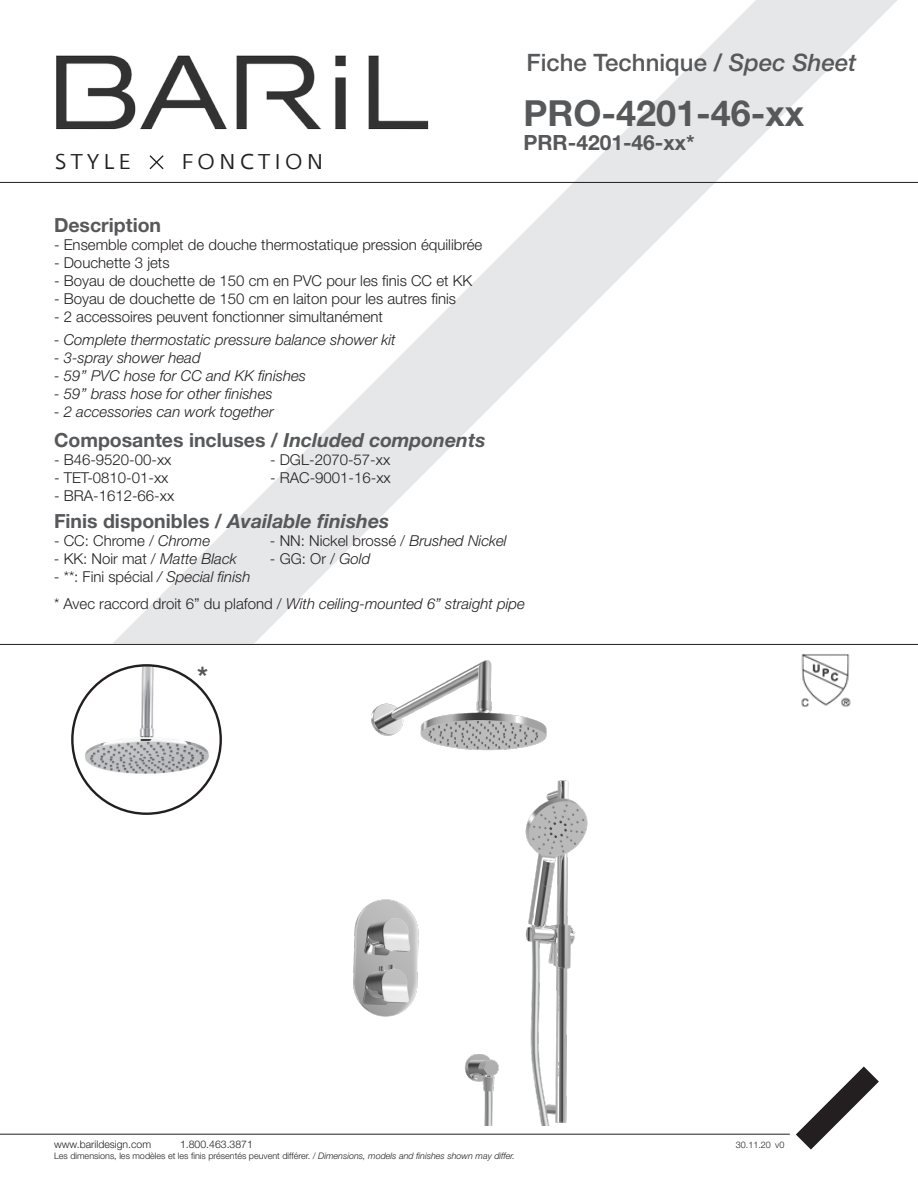
<style>
.page{position:relative;width:918px;height:1188px;background:#fff}
.page>*{position:absolute;margin:0;border:0;box-sizing:border-box;transform-origin:0 0}
.t1{font:700 36px "Helvetica Neue LT Std";color:#57585a}
.colonne_de_gauche{font:700 27px "Helvetica Neue LT Std";color:#57585a}
.t2{font:500 24px "Helvetica Neue LT Std";color:#57585a}
.t3{font:21.3px "Fedra Sans Greek Book TF";letter-spacing:.2em;color:#231f20}
.t4{font:700 21px "Helvetica Neue LT Std";color:#57585a}
.t5{font:700 19.5px "Helvetica Neue LT Std";color:#57585a}
.t6{font:300 15px "Helvetica Neue LT Std";color:#231f20}
.t7{font:italic 300 15px "Helvetica Neue LT Std";color:#231f20}
.t8{font:300 10.5px "Helvetica Neue LT Std";color:#231f20}
.t9{font:300 9px "Helvetica Neue LT Std";color:#231f20}
.s1{font-style:italic}
.s2{font-style:normal}
</style>
<div class="page">
<img style="left:54px;top:55px;width:58px;height:127px">
<hr style="left:0;top:1134px;width:790px;height:1px;background:#231f20">
<svg style="left:796px;top:1066px;width:83px;height:84px"></svg>
<img style="left:353px;top:660px;width:235px;height:465px">
<svg style="left:112px;top:0;width:786px;height:644px"></svg>
<hr style="left:0;top:644px;width:918px;height:1px;background:#231f20">
<img style="left:801px;top:654px;width:50px;height:53px">
<hr style="left:0;top:182px;width:918px;height:1px;background:#231f20">
<img style="left:72px;top:665px;width:149px;height:122px">
<p class="t2" style="left:526px;top:48px;width:331px">Fiche Technique / <span class="s1">Spec Sheet</span></p>
<h3 class="t3" style="left:55px;top:151px;width:77px">STYLE</h3>
<h3 class="t3" style="left:181px;top:151px;width:144px">FONCTION</h3>
<p class="t1" style="left:523px;top:91px;width:282px">PRO-4201-46-xx</p>
<p class="t4" style="left:523px;top:130px;width:173px">PRR-4201-46-xx*</p>
<p class="t5" style="left:54px;top:213px;width:109px">Description</p>
<p class="t6" style="left:54px;top:236px;width:430px">- Ensemble complet de douche thermostatique pression équilibrée</p>
<p class="t6" style="left:54px;top:254px;width:117px">- Douchette 3 jets</p>
<p class="t6" style="left:54px;top:272px;width:420px">- Boyau de douchette de 150 cm en PVC pour les finis CC et KK</p>
<p class="t6" style="left:54px;top:290px;width:404px">- Boyau de douchette de 150 cm en laiton pour les autres finis</p>
<p class="t6" style="left:54px;top:308px;width:330px">- 2 accessoires peuvent fonctionner simultanément</p>
<p class="t7" style="left:54px;top:331px;width:343px">- Complete thermostatic pressure balance shower kit</p>
<p class="t7" style="left:54px;top:349px;width:148px">- 3-spray shower head</p>
<p class="t7" style="left:54px;top:367px;width:254px">- 59’’ PVC hose for CC and KK finishes</p>
<p class="t7" style="left:54px;top:385px;width:220px">- 59’’ brass hose for other finishes</p>
<p class="t7" style="left:54px;top:403px;width:221px">- 2 accessories can work together</p>
<p class="t5" style="left:54px;top:428px;width:433px">Composantes incluses / <span class="s1">Included components</span></p>
<p class="t6" style="left:54px;top:450px;width:119px">- B46-9520-00-xx</p>
<p class="t6" style="left:270px;top:450px;width:122px">- DGL-2070-57-xx</p>
<p class="t6" style="left:54px;top:468px;width:116px">- TET-0810-01-xx</p>
<p class="t6" style="left:270px;top:468px;width:122px">- RAC-9001-16-xx</p>
<p class="t6" style="left:54px;top:486px;width:122px">- BRA-1612-66-xx</p>
<p class="t5" style="left:54px;top:509px;width:337px">Finis disponibles / <span class="s1">Available finishes</span></p>
<p class="t6" style="left:54px;top:531px;width:158px">- CC: Chrome / <span class="s1">Chrome</span></p>
<p class="t6" style="left:270px;top:531px;width:238px">- NN: Nickel brossé / <span class="s1">Brushed Nickel</span></p>
<p class="t6" style="left:54px;top:549px;width:184px">- KK: Noir mat / <span class="s1">Matte Black</span></p>
<p class="t6" style="left:270px;top:549px;width:102px">- GG: Or / <span class="s1">Gold</span></p>
<p class="t7" style="left:54px;top:568px;width:198px">- <span class="s2">**: Fini spécial</span> / Special finish</p>
<p class="t7" style="left:54px;top:595px;width:472px"><span class="s2">* Avec raccord droit 6” du plafond /</span> With ceiling-mounted 6” straight pipe</p>
<p class="colonne_de_gauche" style="left:197px;top:660px;width:12px">*</p>
<p class="t8" style="left:54px;top:1138px;width:99px">www.barildesign.com</p>
<p class="t8" style="left:180px;top:1138px;width:74px">1.800.463.3871</p>
<p class="t9" style="left:736px;top:1139px;width:37px">30.11.20</p>
<p class="t9" style="left:54px;top:1150px;width:463px">Les dimensions, les modèles et les finis présentés peuvent différer. / <span class="s1">Dimensions, models and finishes shown may differ.</span></p>
<p class="t9" style="left:775px;top:1140px;width:11px">v0</p>
</div>
